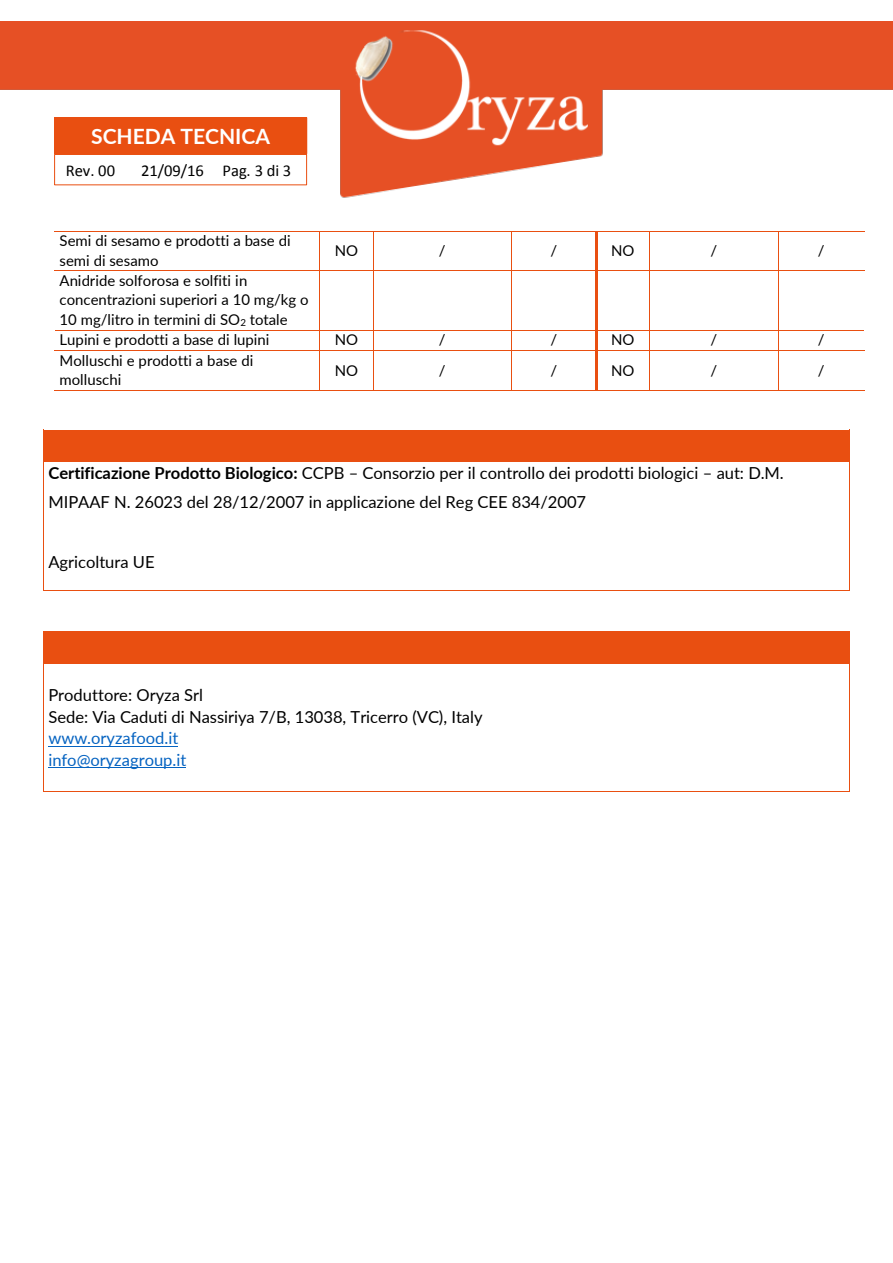
<style>
.page{position:relative;width:893px;height:1263px;background:#fff}
.page>*{position:absolute;margin:0;border:0;box-sizing:border-box;transform-origin:0 0}
.t1{font:700 21px "Lato";color:#fff}
.t2{font:16.5px/29.7px "Lato";color:#000}
.t3{font:16.5px/21.5px "Lato";color:#0563c1}
.t4{font:16.5px "Calibri";color:#000}
.t5{font:15px/19.8px "Lato";color:#000}
.s1{font-size:9.75px}
.s2{font-weight:700}
</style>
<div class="page">
<img style="left:0;top:21px;width:893px;height:177px">
<div style="left:48px;top:435px;width:797px;height:27px;background:#e94f11"></div>
<div style="left:43px;top:430px;width:807px;height:5px;background:#e94f11"></div>
<svg style="left:43px;top:435px;width:1px;height:27px"></svg>
<hr style="left:43px;top:462px;width:807px;height:1px;background:#e94f11">
<hr style="left:43px;top:462px;width:1px;height:128px;background:#e94f11">
<hr style="left:43px;top:590px;width:807px;height:1px;background:#e94f11">
<hr style="left:850px;top:462px;width:1px;height:128px;background:#e94f11">
<div style="left:48px;top:636px;width:797px;height:27px;background:#e94f11"></div>
<hr style="left:43px;top:631px;width:807px;height:1px;background:#e94f11">
<hr style="left:43px;top:632px;width:807px;height:4px;background:#e94f11">
<hr style="left:48px;top:746px;width:130px;height:1px;background:#0563c1">
<hr style="left:48px;top:767px;width:138px;height:1px;background:#0563c1">
<svg style="left:43px;top:636px;width:1px;height:27px"></svg>
<hr style="left:43px;top:663px;width:807px;height:1px;background:#e94f11">
<hr style="left:43px;top:664px;width:1px;height:127px;background:#e94f11">
<hr style="left:43px;top:791px;width:807px;height:1px;background:#e94f11">
<hr style="left:850px;top:664px;width:1px;height:127px;background:#e94f11">
<hr style="left:55px;top:231px;width:264px;height:1px;background:#e94f11">
<hr style="left:320px;top:231px;width:53px;height:1px;background:#e94f11">
<hr style="left:373px;top:231px;width:138px;height:1px;background:#e94f11">
<hr style="left:512px;top:231px;width:83px;height:1px;background:#e94f11">
<hr style="left:596px;top:231px;width:53px;height:1px;background:#e94f11">
<hr style="left:650px;top:231px;width:128px;height:1px;background:#e94f11">
<hr style="left:779px;top:231px;width:85px;height:1px;background:#e94f11">
<hr style="left:319px;top:232px;width:1px;height:39px;background:#e94f11">
<hr style="left:373px;top:232px;width:1px;height:39px;background:#e94f11">
<hr style="left:511px;top:232px;width:1px;height:39px;background:#e94f11">
<hr style="left:595px;top:232px;width:2px;height:39px;background:#e94f11">
<hr style="left:649px;top:232px;width:1px;height:39px;background:#e94f11">
<hr style="left:778px;top:232px;width:1px;height:39px;background:#e94f11">
<hr style="left:55px;top:271px;width:264px;height:1px;background:#e94f11">
<hr style="left:320px;top:271px;width:53px;height:1px;background:#e94f11">
<hr style="left:373px;top:271px;width:138px;height:1px;background:#e94f11">
<hr style="left:512px;top:271px;width:83px;height:1px;background:#e94f11">
<hr style="left:597px;top:271px;width:52px;height:1px;background:#e94f11">
<hr style="left:650px;top:271px;width:128px;height:1px;background:#e94f11">
<hr style="left:779px;top:271px;width:85px;height:1px;background:#e94f11">
<hr style="left:319px;top:271px;width:1px;height:59px;background:#e94f11">
<hr style="left:373px;top:271px;width:1px;height:59px;background:#e94f11">
<hr style="left:511px;top:271px;width:1px;height:59px;background:#e94f11">
<hr style="left:595px;top:271px;width:2px;height:59px;background:#e94f11">
<hr style="left:649px;top:271px;width:1px;height:59px;background:#e94f11">
<hr style="left:778px;top:271px;width:1px;height:59px;background:#e94f11">
<hr style="left:55px;top:330px;width:264px;height:1px;background:#e94f11">
<hr style="left:320px;top:330px;width:53px;height:1px;background:#e94f11">
<hr style="left:373px;top:330px;width:138px;height:1px;background:#e94f11">
<hr style="left:512px;top:330px;width:83px;height:1px;background:#e94f11">
<hr style="left:597px;top:330px;width:52px;height:1px;background:#e94f11">
<hr style="left:650px;top:330px;width:128px;height:1px;background:#e94f11">
<hr style="left:779px;top:330px;width:85px;height:1px;background:#e94f11">
<hr style="left:595px;top:330px;width:2px;height:20px;background:#e94f11">
<hr style="left:55px;top:350px;width:264px;height:1px;background:#e94f11">
<svg style="left:319px;top:330px;width:1px;height:21px"></svg>
<hr style="left:320px;top:350px;width:53px;height:1px;background:#e94f11">
<svg style="left:373px;top:331px;width:1px;height:19px"></svg>
<hr style="left:373px;top:350px;width:138px;height:1px;background:#e94f11">
<svg style="left:511px;top:330px;width:1px;height:21px"></svg>
<hr style="left:512px;top:350px;width:83px;height:1px;background:#e94f11">
<hr style="left:597px;top:350px;width:52px;height:1px;background:#e94f11">
<svg style="left:649px;top:330px;width:1px;height:21px"></svg>
<hr style="left:650px;top:350px;width:128px;height:1px;background:#e94f11">
<svg style="left:778px;top:330px;width:1px;height:21px"></svg>
<hr style="left:779px;top:350px;width:85px;height:1px;background:#e94f11">
<hr style="left:55px;top:390px;width:264px;height:1px;background:#e94f11">
<hr style="left:319px;top:351px;width:1px;height:39px;background:#e94f11">
<hr style="left:320px;top:390px;width:53px;height:1px;background:#e94f11">
<hr style="left:373px;top:351px;width:1px;height:39px;background:#e94f11">
<hr style="left:373px;top:390px;width:138px;height:1px;background:#e94f11">
<hr style="left:511px;top:351px;width:1px;height:39px;background:#e94f11">
<hr style="left:512px;top:390px;width:83px;height:1px;background:#e94f11">
<hr style="left:595px;top:351px;width:2px;height:39px;background:#e94f11">
<hr style="left:596px;top:390px;width:53px;height:1px;background:#e94f11">
<hr style="left:649px;top:351px;width:1px;height:39px;background:#e94f11">
<hr style="left:650px;top:390px;width:128px;height:1px;background:#e94f11">
<hr style="left:778px;top:351px;width:1px;height:39px;background:#e94f11">
<hr style="left:779px;top:390px;width:85px;height:1px;background:#e94f11">
<div style="left:55px;top:118px;width:252px;height:36px;background:#e94f11"></div>
<div style="left:54px;top:117px;width:253px;height:37px;border:1px solid #e94f11"></div>
<div style="left:55px;top:154px;width:252px;height:31px;background:#fff"></div>
<div style="left:54px;top:154px;width:253px;height:31px;border:1px solid #e94f11"></div>
<p class="t1" style="left:91px;top:121px;width:180px">SCHEDA TECNICA</p>
<p class="t4" style="left:66px;top:159px;width:51px">Rev. 00</p>
<p class="t4" style="left:141px;top:159px;width:152px">21/09/16 Pag. 3 di 3</p>
<p class="t5" style="left:60px;top:230px;width:233px">Semi di sesamo e prodotti a base di semi di sesamo</p>
<p class="t5" style="left:335px;top:240px;width:25px">NO</p>
<p class="t5" style="left:439px;top:240px;width:8px">/</p>
<p class="t5" style="left:550px;top:240px;width:8px">/</p>
<p class="t5" style="left:611px;top:240px;width:25px">NO</p>
<p class="t5" style="left:710px;top:240px;width:8px">/</p>
<p class="t5" style="left:818px;top:240px;width:8px">/</p>
<p class="t5" style="left:60px;top:270px;width:251px">Anidride solforosa e solfiti in concentrazioni superiori a 10 mg/kg o 10 mg/litro in termini di SO<span class="s1">2</span> totale Lupini e prodotti a base di lupini</p>
<p class="t5" style="left:335px;top:329px;width:25px">NO</p>
<p class="t5" style="left:439px;top:329px;width:8px">/</p>
<p class="t5" style="left:550px;top:329px;width:8px">/</p>
<p class="t5" style="left:611px;top:329px;width:25px">NO</p>
<p class="t5" style="left:710px;top:329px;width:8px">/</p>
<p class="t5" style="left:818px;top:329px;width:8px">/</p>
<p class="t5" style="left:60px;top:350px;width:195px">Molluschi e prodotti a base di molluschi</p>
<p class="t5" style="left:335px;top:360px;width:25px">NO</p>
<p class="t5" style="left:439px;top:360px;width:8px">/</p>
<p class="t5" style="left:550px;top:360px;width:8px">/</p>
<p class="t5" style="left:611px;top:360px;width:25px">NO</p>
<p class="t5" style="left:710px;top:360px;width:8px">/</p>
<p class="t5" style="left:818px;top:360px;width:8px">/</p>
<p class="t2" style="left:48px;top:457px;width:737px"><span class="s2">Certificazione Prodotto Biologico:</span> CCPB – Consorzio per il controllo dei prodotti biologici – aut: D.M.<br>MIPAAF N. 26023 del 28/12/2007 in applicazione del Reg CEE 834/2007</p>
<p class="t2" style="left:48px;top:546px;width:108px">Agricoltura UE</p>
<p class="t2" style="left:48px;top:684px;width:436px;line-height:21.5px">Produttore: Oryza Srl<br>Sede: Via Caduti di Nassiriya 7/B, 13038, Tricerro (VC), Italy</p>
<p class="t3" style="left:48px;top:727px;width:140px">www.oryzafood.it info@oryzagroup.it</p>
</div>
